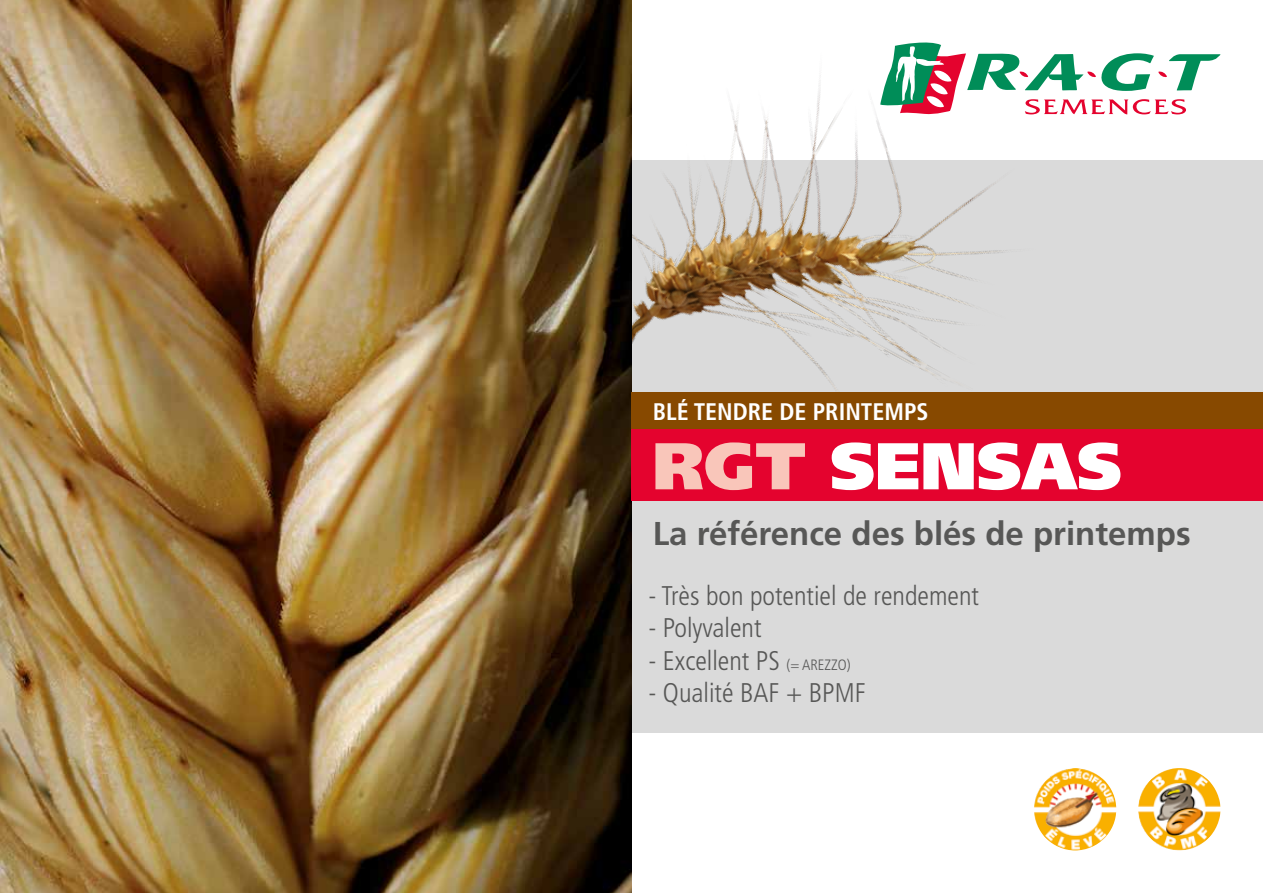
<style>
.page{position:relative;width:1263px;height:893px;background:#fff}
.page>*{position:absolute;margin:0;border:0;box-sizing:border-box;transform-origin:0 0}
.t1{font:900 66px "Frutiger LT Std";color:#fff}
.t2{font:700 33px "Frutiger LT Std";color:#575756}
.t3{font:300 condensed 27px "Frutiger LT Std";color:#575756}
.t4{font:700 condensed 24px "Frutiger LT Std";color:#fff}
.s1{color:#f9c6ba}
.s2{font-size:15px}
</style>
<div class="page">
<svg style="left:1084px;top:53px;width:136px;height:62px"></svg>
<div style="left:631px;top:160px;width:632px;height:572px;background:#dadada"></div>
<img style="left:631px;top:0;width:453px;height:753px">
<img style="left:0;top:0;width:631px;height:893px">
<div style="left:631px;top:428px;width:632px;height:73px;background:#e4032e"></div>
<div style="left:631px;top:392px;width:632px;height:36px;background:#874900"></div>
<img style="left:1138px;top:768px;width:82px;height:82px;border-radius:41px">
<img style="left:1034px;top:768px;width:82px;height:82px;border-radius:41px">
<p class="t4" style="left:653px;top:397px;width:277px">BLÉ TENDRE DE PRINTEMPS</p>
<h1 class="t1" style="left:653px;top:426px;width:471px"><span class="s1">RGT</span> SENSAS</h1>
<p class="t2" style="left:653px;top:514px;width:539px">La référence des blés de printemps</p>
<p class="t3" style="left:648px;top:580px;width:332px">- Très bon potentiel de rendement</p>
<p class="t3" style="left:648px;top:612px;width:115px">- Polyvalent</p>
<p class="t3" style="left:648px;top:645px;width:204px">- Excellent PS <span class="s2">(= AREZZO)</span></p>
<p class="t3" style="left:648px;top:677px;width:219px">- Qualité BAF + BPMF</p>
</div>
